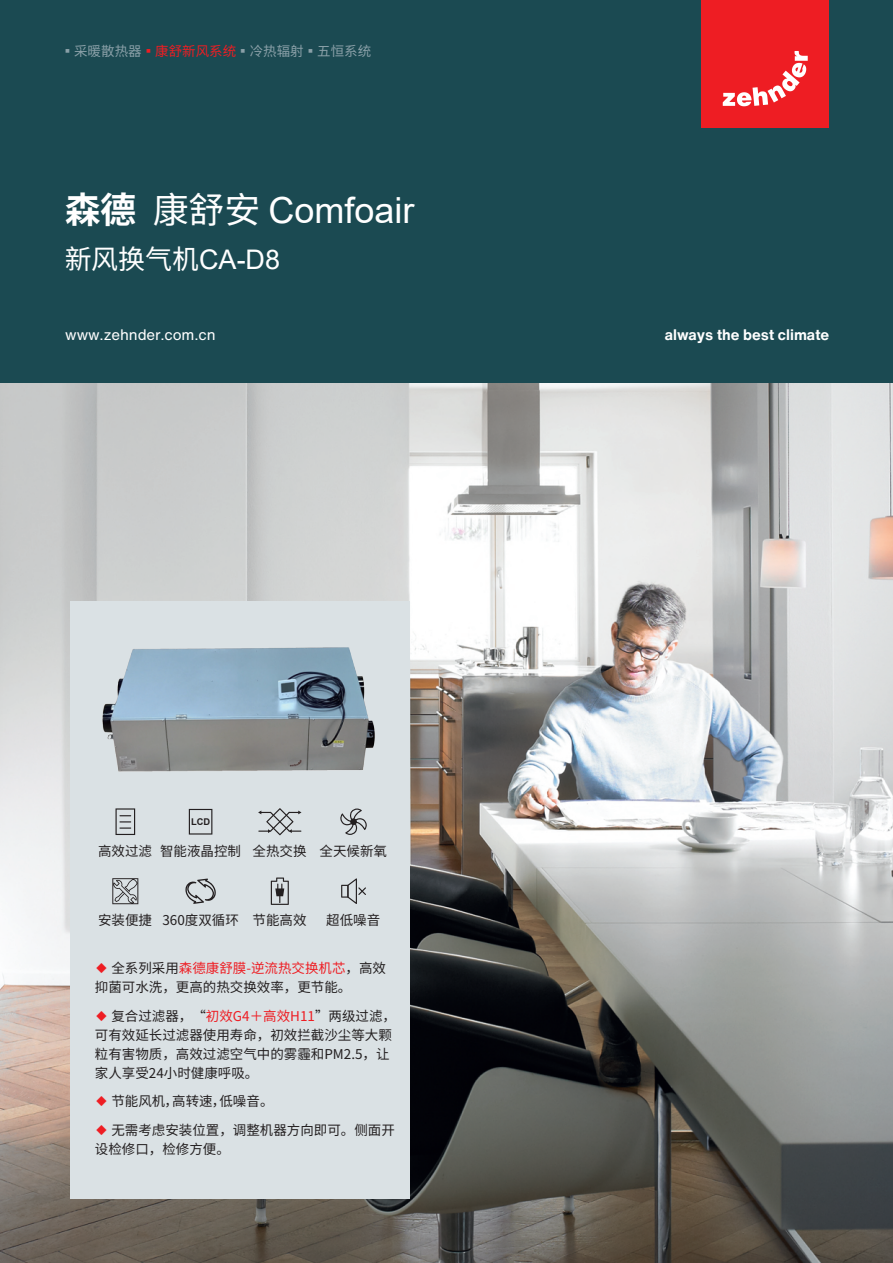
<style>
.page{position:relative;width:893px;height:1263px;background:#fff}
.page>*{position:absolute;margin:0;border:0;box-sizing:border-box;transform-origin:0 0}
.t1{font:36px "Arial";color:#fff}
.t2{font:27px "Source Han Sans CN";color:#fff}
.t3{font:700 15px "Helvetica Now Text";color:#fff}
.t4{font:15px "Helvetica Now Text";letter-spacing:-.01em;color:#fff}
.t5{font:13.5px/19.2px "Source Han Sans CN";color:#231f20}
.t6{font:13.5px "Source Han Sans CN";color:#8aa0a8}
.t7{font:700 9.3px "Arial";color:#231f20}
.s1{color:#ee1d23}
.s2{font-family:"Source Han Sans CN";font-weight:700}
.s3{font-family:"Source Han Sans CN"}
.s4{font-family:"Arial"}
.s5{font-family:"FZFSJW GB1 0";color:#ee1d23}
</style>
<div class="page">
<img style="left:0;top:383px;width:893px;height:880px">
<div style="left:0;top:0;width:893px;height:383px;background:#1b4a52"></div>
<div style="left:702px;top:0;width:127px;height:128px;background:#ee1d23"></div>
<svg style="left:723px;top:51px;width:85px;height:55px"></svg>
<div style="left:70px;top:602px;width:340px;height:597px;background:#dae1e4"></div>
<img style="left:64px;top:611px;width:311px;height:206px">
<svg style="left:112px;top:878px;width:26px;height:26px"></svg>
<svg style="left:116px;top:808px;width:19px;height:27px"></svg>
<svg style="left:340px;top:808px;width:27px;height:27px"></svg>
<svg style="left:189px;top:809px;width:23px;height:25px"></svg>
<svg style="left:258px;top:808px;width:43px;height:27px"></svg>
<svg style="left:271px;top:877px;width:18px;height:28px"></svg>
<svg style="left:341px;top:878px;width:25px;height:26px"></svg>
<svg style="left:185px;top:878px;width:31px;height:26px"></svg>
<p class="t6" style="left:61px;top:43px;width:312px">▪采暖散热器<span class="s1">▪康舒新风系统</span>▪冷热辐射▪五恒系统</p>
<h1 class="t1" style="left:64px;top:186px;width:352px"><span class="s2">森德</span> <span class="s3">康舒安</span> Comfoair</h1>
<h2 class="t2" style="left:64px;top:244px;width:217px">新风换气机<span class="s4">CA-D8</span></h2>
<p class="t4" style="left:65px;top:324px;width:152px">www.zehnder.com.cn</p>
<p class="t7" style="left:191px;top:815px;width:21px">LCD</p>
<p class="t5" style="left:98px;top:842px;width:290px">高效过滤智能液晶控制 全热交换 全天候新氧</p>
<p class="t5" style="left:98px;top:911px;width:210px">安装便捷 360度双循环 节能高效</p>
<p class="t5" style="left:326px;top:911px;width:55px">超低噪音</p>
<p class="t5" style="left:95px;top:959px;width:293px"><span class="s5">◆</span> 全系列采用<span class="s1">森德康舒膜-逆流热交换机芯</span>，高效抑菌可水洗，更高的热交换效率，更节能。</p>
<p class="t5" style="left:95px;top:1006px;width:303px"><span class="s5">◆</span> 复合过滤器，“<span class="s1">初效G4＋高效H11</span>”两级过滤，可有效延长过滤器使用寿命，初效拦截沙尘等大颗粒有害物质，高效过滤空气中的雾霾和PM2.5，让家人享受24小时健康呼吸。</p>
<p class="t5" style="left:95px;top:1092px;width:180px"><span class="s5">◆</span> 节能风机，高转速，低噪音。</p>
<p class="t5" style="left:95px;top:1120px;width:302px"><span class="s5">◆</span> 无需考虑安装位置，调整机器方向即可。侧面开设检修口，检修方便。</p>
<p class="t3" style="left:665px;top:324px;width:166px">always the best climate</p>
</div>
